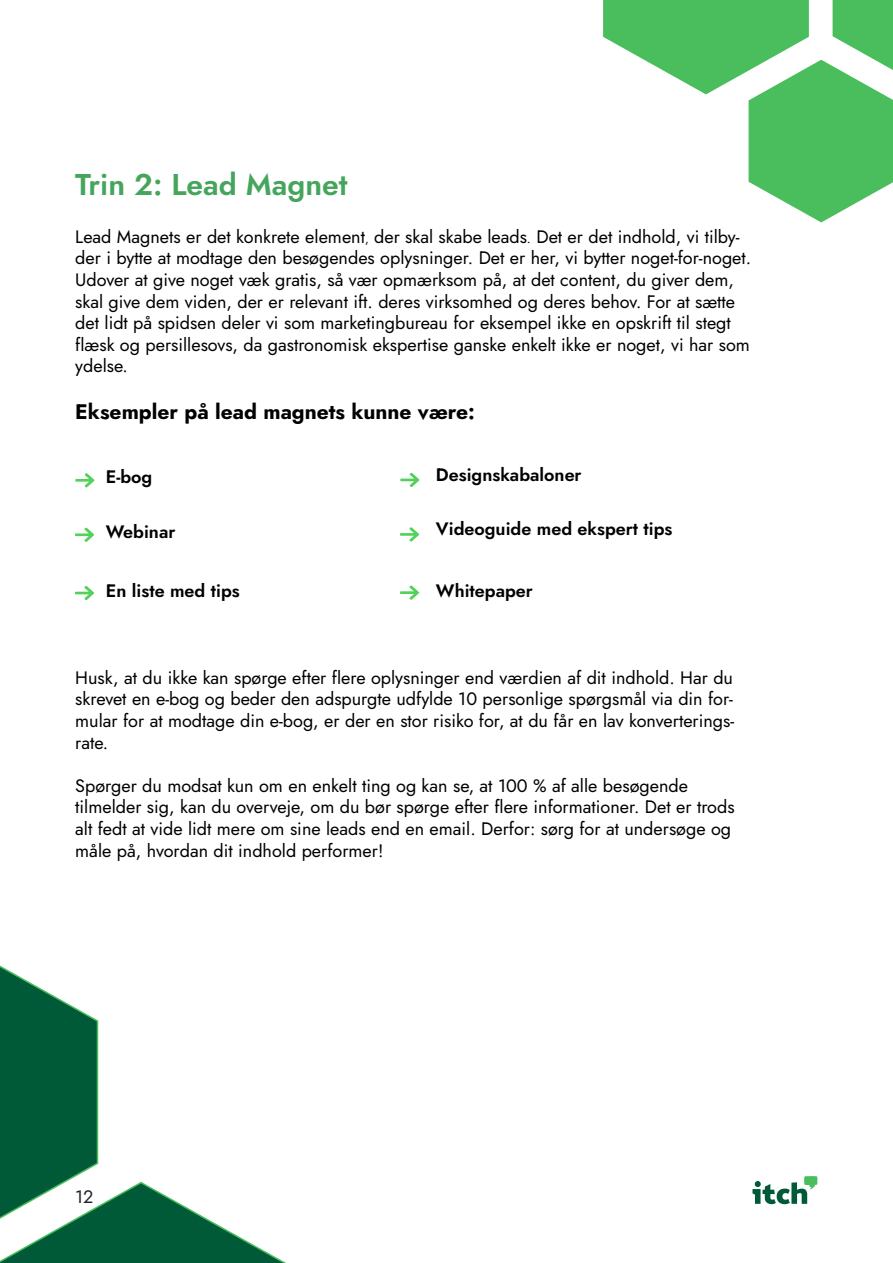
<style>
.page{position:relative;width:893px;height:1263px;background:#fff}
.page>*{position:absolute;margin:0;border:0;box-sizing:border-box;transform-origin:0 0}
.t1{font:600 30px "Jost";color:#46a55c}
.t2{font:700 21px "Jost";color:#000}
.t3{font:18px/21.6px "Jost";color:#000}
.t4{font:600 18px "Jost";color:#000}
.t5{font:18px "Jost";color:#21242c}
.s1{font-size:12px}
.s2{font-size:13.5px}
</style>
<div class="page">
<svg style="left:0;top:965px;width:286px;height:298px"></svg>
<svg style="left:603px;top:0;width:290px;height:222px"></svg>
<svg style="left:75px;top:473px;width:19px;height:14px"></svg>
<svg style="left:75px;top:528px;width:19px;height:14px"></svg>
<svg style="left:75px;top:586px;width:19px;height:14px"></svg>
<svg style="left:400px;top:473px;width:19px;height:14px"></svg>
<svg style="left:400px;top:527px;width:19px;height:15px"></svg>
<svg style="left:400px;top:585px;width:19px;height:15px"></svg>
<svg style="left:752px;top:1176px;width:65px;height:28px"></svg>
<h1 class="t1" style="left:75px;top:164px;width:274px">Trin 2: Lead Magnet</h1>
<p class="t3" style="left:75px;top:226px;width:676px">Lead Magnets er det konkrete element<span class="s1">,</span> der skal skabe leads<span class="s2">.</span> Det er det indhold, vi tilby&shy;der i bytte at modtage den besøgendes oplysninger. Det er her, vi bytter noget-for-noget.<br>Udover at give noget væk gratis, så vær opmærksom på, at det content, du giver dem, skal give dem viden, der er relevant ift. deres virksomhed og deres behov. For at sætte det lidt på spidsen deler vi som marketingbureau for eksempel ikke en opskrift til stegt flæsk og persillesovs, da gastronomisk ekspertise ganske enkelt ikke er noget, vi har som ydelse.</p>
<p class="t2" style="left:75px;top:397px;width:401px">Eksempler på lead magnets kunne være:</p>
<p class="t4" style="left:106px;top:464px;width:48px">E-bog</p>
<p class="t4" style="left:106px;top:519px;width:71px">Webinar</p>
<p class="t4" style="left:106px;top:579px;width:135px">En liste med tips</p>
<p class="t4" style="left:436px;top:462px;width:147px">Designskabaloner</p>
<p class="t4" style="left:436px;top:516px;width:238px">Videoguide med ekspert tips</p>
<p class="t4" style="left:436px;top:579px;width:98px">Whitepaper</p>
<p class="t3" style="left:75px;top:667px;width:660px;text-align:justify">Husk, at du ikke kan spørge efter flere oplysninger end værdien af dit indhold. Har du skrevet en e-bog og beder den adspurgte udfylde 10 personlige spørgsmål via din for&shy;mular for at modtage din e-bog, er der en stor risiko for, at du får en lav konverterings&shy;rate.</p>
<p class="t3" style="left:75px;top:775px;width:661px">Spørger du modsat kun om en enkelt ting og kan se, at 100 % af alle besøgende tilmelder sig, kan du overveje, om du bør spørge efter flere informationer. Det er trods alt fedt at vide lidt mere om sine leads end en email. Derfor: sørg for at undersøge og måle på, hvordan dit indhold performer!</p>
<p class="t5" style="left:75px;top:1184px;width:20px">12</p>
</div>
